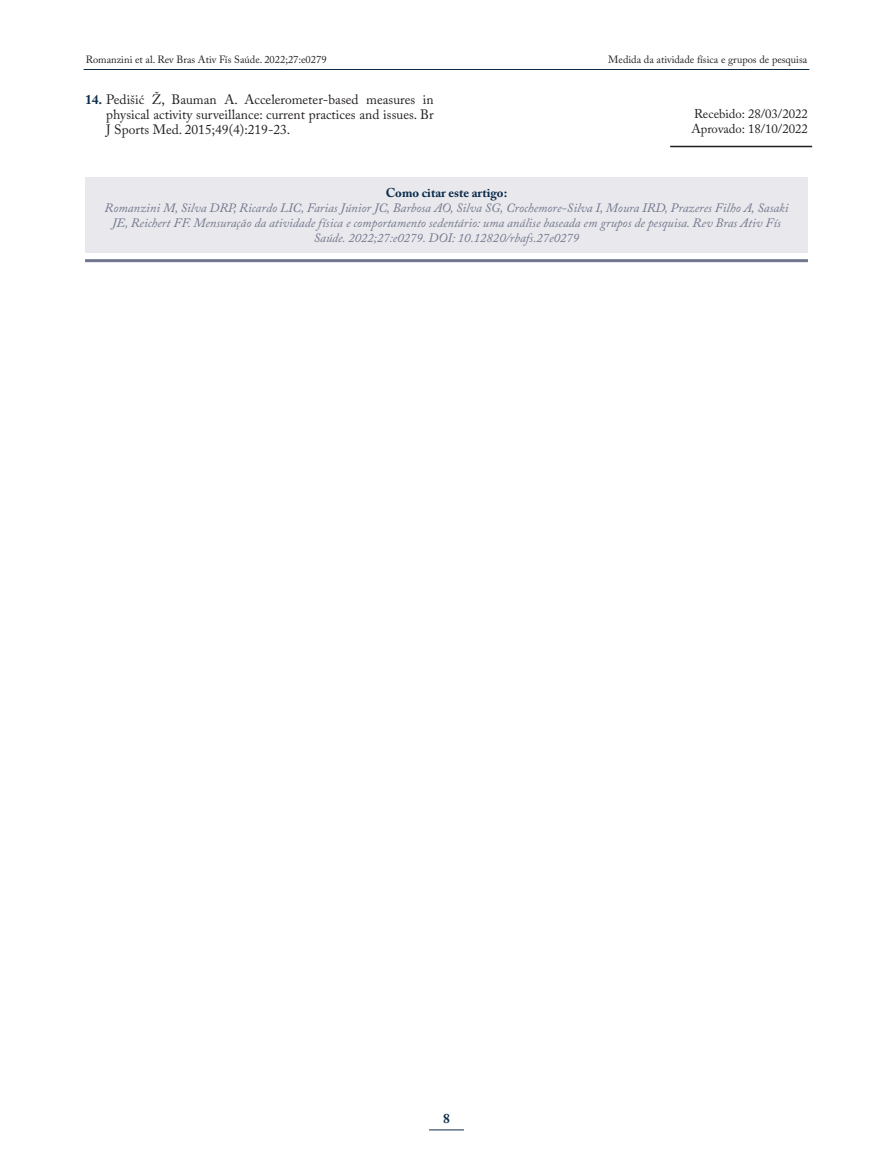
<style>
.page{position:relative;width:893px;height:1170px;background:#fff}
.page>*{position:absolute;margin:0;border:0;box-sizing:border-box;transform-origin:0 0}
.t1{font:13.5px/15.5px "Adobe Caslon Pro";color:#231f20;text-align:justify}
.t2{font:700 13.5px "Adobe Caslon Pro";color:#0b2b4b}
.t3{font:italic 12.75px/15px "Adobe Caslon Pro";color:#72768d;text-align:center}
.t4{font:12.75px/15px "Adobe Caslon Pro";color:#231f20}
.t5{font:700 12.75px "Adobe Caslon Pro";color:#0b2b4b}
.t6{font:10.5px "Adobe Caslon Pro";color:#231f20}
.s1{font-weight:700;color:#0b2b4b}
</style>
<div class="page">
<hr style="left:429px;top:1129px;width:35px;height:1px;background:#0b2b4b">
<hr style="left:84px;top:69px;width:725px;height:1px;background:#0b2b4b">
<div style="left:85px;top:177px;width:723px;height:76px;background:#e9e9ed"></div>
<hr style="left:85px;top:259px;width:723px;height:3px;background:#72768d">
<hr style="left:670px;top:146px;width:142px;height:1px;background:#231f20">
<p class="t6" style="left:86px;top:53px;width:242px">Romanzini et al. Rev Bras Ativ Fís Saúde. 2022;27:e0279</p>
<p class="t6" style="left:608px;top:53px;width:201px">Medida da atividade física e grupos de pesquisa</p>
<p class="t1" style="left:106px;top:91px;width:329px;text-indent:-21px"><span class="s1">14.</span> Pedišić Ž, Bauman A. Accelerometer-based measures in physical activity surveillance: current practices and issues. Br J Sports Med. 2015;49(4):219-23.</p>
<p class="t4" style="left:691px;top:106px;width:118px">Recebido: 28/03/2022<br>Aprovado: 18/10/2022</p>
<p class="t5" style="left:386px;top:185px;width:123px">Como citar este artigo:</p>
<p class="t3" style="left:104px;top:200px;width:685px">Romanzini M, Silva DRP, Ricardo LIC, Farias Júnior JC, Barbosa AO, Silva SG, Crochemore-Silva I, Moura IRD, Prazeres Filho A, Sasaki<br>JE, Reichert FF. Mensuração da atividade física e comportamento sedentário: uma análise baseada em grupos de pesquisa. Rev Bras Ativ Fís<br>Saúde. 2022;27:e0279. DOI: 10.12820/rbafs.27e0279</p>
<p class="t2" style="left:443px;top:1110px;width:8px">8</p>
</div>
